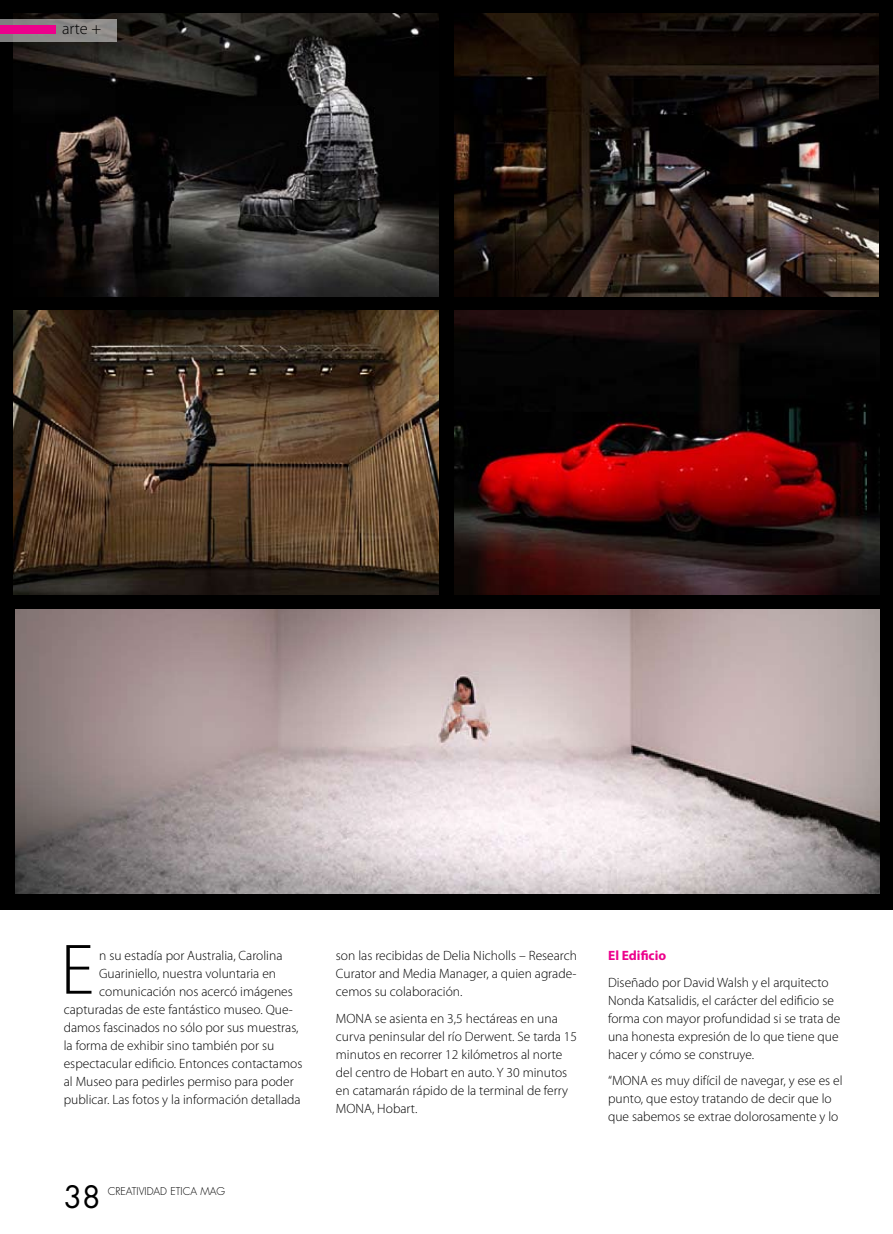
<style>
.page{position:relative;width:893px;height:1234px;background:#fff}
.page>*{position:absolute;margin:0;border:0;box-sizing:border-box;transform-origin:0 0}
.t1{font:300 72px "Myriad Pro";color:#000}
.t2{font:30px "Futura Std";color:#000}
.t3{font:300 16.5px "Myriad Pro";color:#000}
.t4{font:300 13.5px/18px "Myriad Pro";color:#000}
.t5{font:700 13.5px "Myriad Pro";color:#ec008c}
.t6{font:300 10.5px "Futura Std";color:#000}
</style>
<div class="page">
<div style="left:0;top:0;width:893px;height:909px;background:#000"></div>
<img style="left:14px;top:13px;width:425px;height:284px">
<img style="left:14px;top:310px;width:425px;height:284px">
<img style="left:454px;top:13px;width:425px;height:284px">
<img style="left:454px;top:310px;width:425px;height:284px">
<img style="left:16px;top:609px;width:863px;height:284px">
<svg style="left:0;top:19px;width:117px;height:23px;background:#8e8587"></svg>
<div style="left:0;top:26px;width:55px;height:8px;background:#ec008c"></div>
<p class="t3" style="left:62px;top:19px;width:41px">arte +</p>
<h1 class="t1" style="left:61px;top:929px;width:35px">E</h1>
<p class="t4" style="left:336px;top:946px;width:243px;text-align:justify">son las recibidas de Delia Nicholls – Research Curator and Media Manager, a quien agrade&shy;cemos su colaboración.</p>
<p class="t4" style="left:336px;top:1009px;width:243px">MONA se asienta en 3,5 hectáreas en una curva peninsular del río Derwent. Se tarda 15 minutos en recorrer 12 kilómetros al norte del centro de Hobart en auto. Y 30 minutos en catamarán rápido de la terminal de ferry MONA, Hobart.</p>
<p class="t4" style="left:99px;top:946px;width:185px">n su estadía por Australia, Carolina</p>
<p class="t4" style="left:99px;top:964px;width:178px">Guariniello, nuestra voluntaria en</p>
<p class="t4" style="left:99px;top:982px;width:195px">comunicación nos acercó imágenes</p>
<p class="t4" style="left:64px;top:1000px;width:231px">capturadas de este fantástico museo. Que-</p>
<p class="t4" style="left:64px;top:1018px;width:236px">damos fascinados no sólo por sus muestras,</p>
<p class="t4" style="left:64px;top:1036px;width:212px">la forma de exhibir sino también por su</p>
<p class="t4" style="left:64px;top:1054px;width:240px">espectacular edificio. Entonces contactamos</p>
<p class="t4" style="left:64px;top:1072px;width:231px">al Museo para pedirles permiso para poder</p>
<p class="t4" style="left:64px;top:1090px;width:238px">publicar. Las fotos y la información detallada</p>
<h2 class="t2" style="left:64px;top:1177px;width:38px">38</h2>
<p class="t6" style="left:108px;top:1184px;width:119px">CREATIVIDAD ETICA MAG</p>
<p class="t5" style="left:608px;top:946px;width:60px">El Edificio</p>
<p class="t4" style="left:608px;top:973px;width:234px">Diseñado por David Walsh y el arquitecto Nonda Katsalidis, el carácter del edificio se forma con mayor profundidad si se trata de una honesta expresión de lo que tiene que hacer y cómo se construye.</p>
<p class="t4" style="left:608px;top:1071px;width:236px">“MONA es muy difícil de navegar, y ese es el punto, que estoy tratando de decir que lo que sabemos se extrae dolorosamente y lo</p>
</div>
